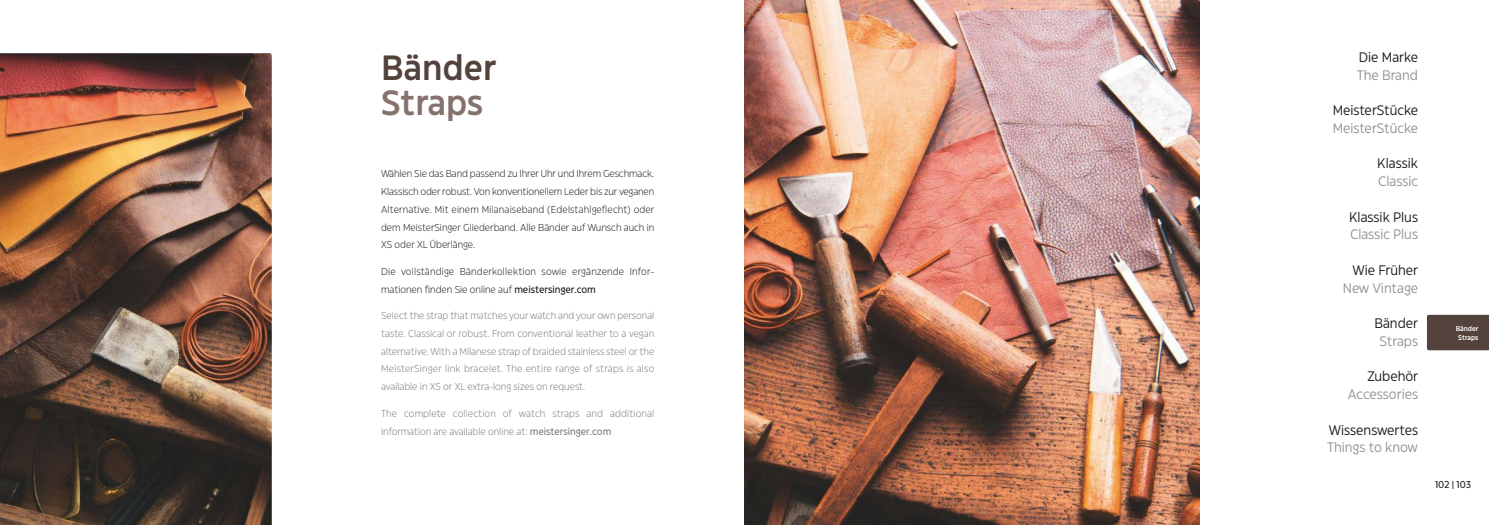
<style>
.page{position:relative;width:1489px;height:525px;background:#fff}
.page>*{position:absolute;margin:0;border:0;box-sizing:border-box;transform-origin:0 0}
.t1{font:600 35px "Eastman Grotesque";color:#54433d}
.t2{font:600 35px "Eastman Grotesque";color:#86726d}
.t3{font:13.75px "Eastman Grotesque";color:#929292}
.t4{font:13.75px "Eastman Grotesque";color:#1a1a18}
.t5{font:300 10px/17.8px "Eastman Grotesque";color:#7b7b7a;text-align:justify}
.t6{font:300 10px/17.8px "Eastman Grotesque";color:#1a1a18;text-align:justify}
.t7{font:300 10px/17.8px "Eastman Grotesque";letter-spacing:.02em;color:#1a1a18}
.t8{font:500 10px "Eastman Grotesque";color:#1a1a18}
.t9{font:600 6.88px/8.9px "Eastman Grotesque";color:#fff;text-align:center}
.s1{font-weight:500}
</style>
<div class="page">
<img style="left:0;top:53px;width:272px;height:471px">
<img style="left:744px;top:0;width:454px;height:524px">
<div style="left:1427px;top:314px;width:61px;height:36px;background:#54433d"></div>
<h1 class="t1" style="left:381px;top:54px;width:117px">Bänder</h1>
<h1 class="t2" style="left:381px;top:89px;width:103px">Straps</h1>
<p class="t6" style="left:381px;top:165px;width:275px">Wählen Sie das Band passend zu Ihrer Uhr und Ihrem Geschmack.<br>Klassisch oder robust. Von konventionellem Leder bis zur veganen Alternative. Mit einem Milanaiseband (Edelstahlgeflecht) oder dem MeisterSinger Gliederband. Alle Bänder auf Wunsch auch in XS oder XL Überlänge.</p>
<p class="t7" style="left:381px;top:263px;width:275px">Die vollständige Bänderkollektion sowie ergänzende Infor&shy;mationen finden Sie online auf <span class="s1">meistersinger.com</span></p>
<p class="t5" style="left:381px;top:307px;width:275px">Select the strap that matches your watch and your own personal taste. Classical or robust. From conventional leather to a vegan alternative. With a Milanese strap of braided stainless steel or the MeisterSinger link bracelet. The entire range of straps is also available in XS or XL extra-long sizes on request.</p>
<p class="t5" style="left:381px;top:405px;width:275px">The complete collection of watch straps and additional information are available online at: <span class="s1">meistersinger.com</span></p>
<h2 class="t4" style="left:1358px;top:52px;width:61px">Die Marke</h2>
<h2 class="t3" style="left:1356px;top:70px;width:63px">The Brand</h2>
<h2 class="t4" style="left:1332px;top:105px;width:87px">MeisterStücke</h2>
<h2 class="t3" style="left:1332px;top:123px;width:87px">MeisterStücke</h2>
<h2 class="t4" style="left:1377px;top:158px;width:42px">Klassik</h2>
<h2 class="t3" style="left:1378px;top:176px;width:41px">Classic</h2>
<h2 class="t4" style="left:1348px;top:211px;width:70px">Klassik Plus</h2>
<h2 class="t3" style="left:1349px;top:229px;width:69px">Classic Plus</h2>
<h2 class="t4" style="left:1352px;top:264px;width:67px">Wie Früher</h2>
<h2 class="t3" style="left:1342px;top:282px;width:77px">New Vintage</h2>
<h2 class="t4" style="left:1374px;top:318px;width:45px">Bänder</h2>
<h2 class="t3" style="left:1379px;top:335px;width:40px">Straps</h2>
<h2 class="t4" style="left:1367px;top:371px;width:52px">Zubehör</h2>
<h2 class="t3" style="left:1347px;top:388px;width:72px">Accessories</h2>
<h2 class="t4" style="left:1328px;top:424px;width:91px">Wissenswertes</h2>
<h2 class="t3" style="left:1327px;top:442px;width:92px">Things to know</h2>
<p class="t9" style="left:1455px;top:324px;width:24px">Bänder<br>Straps</p>
<p class="t8" style="left:1434px;top:480px;width:38px">102 | 103</p>
</div>
